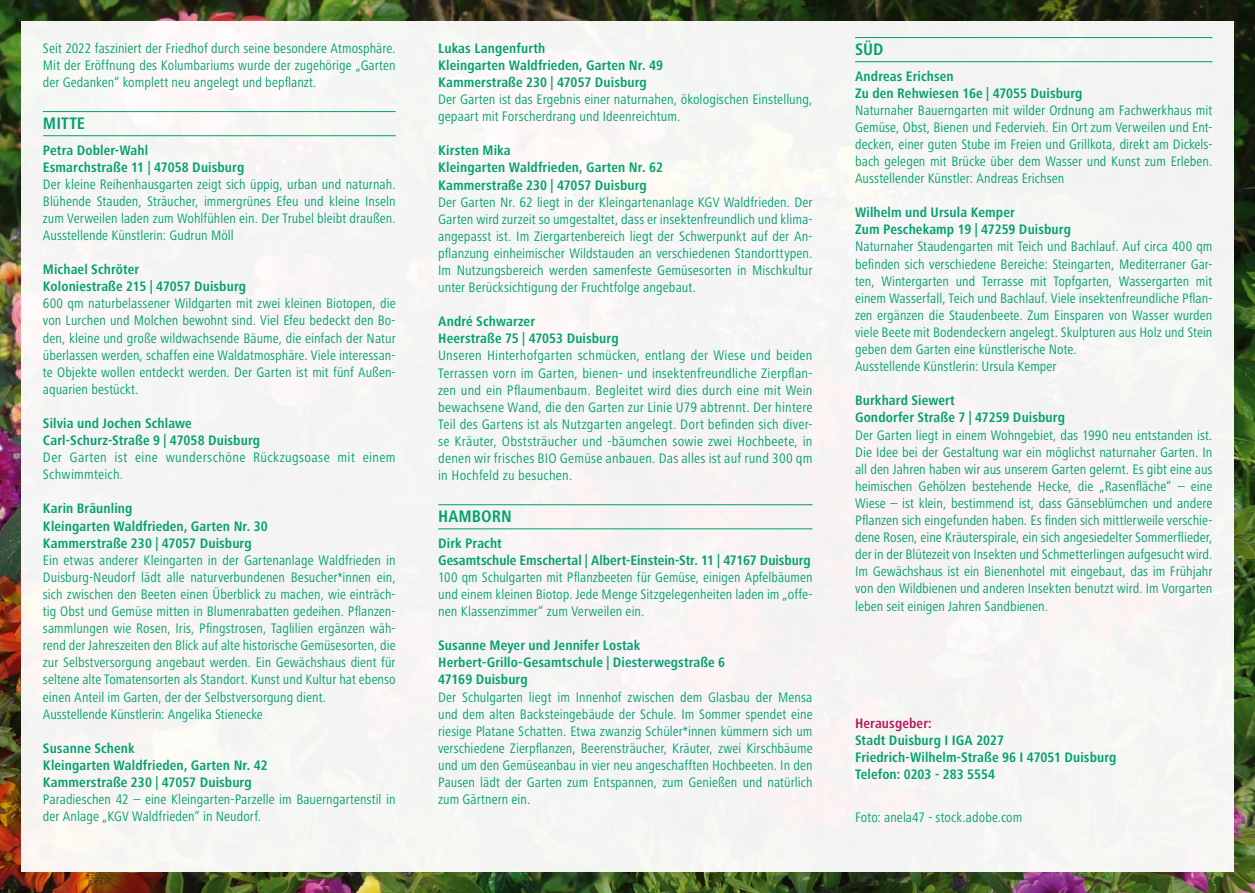
<style>
.page{position:relative;width:1255px;height:893px;background:#fff}
.page>*{position:absolute;margin:0;border:0;box-sizing:border-box;transform-origin:0 0}
.t1{font:700 condensed 17.25px "Frutiger Next LTW1 G";letter-spacing:.005em;color:#00a070}
.t2{font:condensed 14.25px/17.1px "Frutiger Next LTW1 G";letter-spacing:.005em;color:#00a070;text-align:justify}
.t3{font:700 condensed 14.25px/17.1px "Frutiger Next LTW1 G";letter-spacing:.005em;color:#00a070}
.t4{font:condensed 14.25px/17.1px "Frutiger Next LTW1 G";letter-spacing:.025em;color:#00a070}
.t5{font:700 condensed 14.25px "Frutiger Next LTW1 G";letter-spacing:.01em;color:#b21a59}
</style>
<div class="page">
<img style="left:0;top:0;width:1254px;height:893px">
<div style="left:21px;top:21px;width:1212px;height:850px;background:#f5f5f3"></div>
<hr style="left:43px;top:111px;width:352px;height:1px;background:#00a070">
<hr style="left:43px;top:135px;width:352px;height:1px;background:#00a070">
<hr style="left:438px;top:504px;width:374px;height:1px;background:#00a070">
<hr style="left:438px;top:528px;width:374px;height:1px;background:#00a070">
<hr style="left:855px;top:37px;width:357px;height:1px;background:#00a070">
<hr style="left:855px;top:61px;width:357px;height:1px;background:#00a070">
<p class="t2" style="left:43px;top:39px;width:354px">Seit 2022 fasziniert der Friedhof durch seine besondere Atmosphäre.<br>Mit der Eröffnung des Kolumbariums wurde der zugehörige „Garten der Gedanken“ komplett neu angelegt und bepflanzt.</p>
<p class="t1" style="left:43px;top:113px;width:44px">MITTE</p>
<p class="t3" style="left:43px;top:141px;width:203px">Petra Dobler-Wahl<br>Esmarchstraße 11 | 47058 Duisburg</p>
<p class="t2" style="left:43px;top:175px;width:354px">Der kleine Reihenhausgarten zeigt sich üppig, urban und naturnah.<br>Blühende Stauden, Sträucher, immergrünes Efeu und kleine Inseln zum Verweilen laden zum Wohlfühlen ein. Der Trubel bleibt draußen.<br>Ausstellende Künstlerin: Gudrun Möll</p>
<p class="t3" style="left:43px;top:261px;width:205px">Michael Schröter<br>Koloniestraße 215 | 47057 Duisburg</p>
<p class="t2" style="left:43px;top:295px;width:354px">600 qm naturbelassener Wildgarten mit zwei kleinen Biotopen, die von Lurchen und Molchen bewohnt sind. Viel Efeu bedeckt den Bo&shy;den, kleine und große wildwachsende Bäume, die einfach der Natur überlassen werden, schaffen eine Waldatmosphäre. Viele interessan&shy;te Objekte wollen entdeckt werden. Der Garten ist mit fünf Außen&shy;aquarien bestückt.</p>
<p class="t3" style="left:43px;top:415px;width:219px">Silvia und Jochen Schlawe<br>Carl-Schurz-Straße 9 | 47058 Duisburg</p>
<p class="t4" style="left:43px;top:449px;width:354px">Der Garten ist eine wunderschöne Rückzugsoase mit einem<br>Schwimmteich.</p>
<p class="t3" style="left:43px;top:500px;width:226px">Karin Bräunling<br>Kleingarten Waldfrieden, Garten Nr. 30<br>Kammerstraße 230 | 47057 Duisburg</p>
<p class="t2" style="left:43px;top:551px;width:354px;text-align:left">Ein etwas anderer Kleingarten in der Gartenanlage Waldfrieden in Duisburg-Neudorf lädt alle naturverbundenen Besucher*innen ein, sich zwischen den Beeten einen Überblick zu machen, wie einträch&shy;tig Obst und Gemüse mitten in Blumenrabatten gedeihen. Pflanzen&shy;sammlungen wie Rosen, Iris, Pfingstrosen, Taglilien ergänzen wäh&shy;rend der Jahreszeiten den Blick auf alte historische Gemüsesorten, die zur Selbstversorgung angebaut werden. Ein Gewächshaus dient für seltene alte Tomatensorten als Standort. Kunst und Kultur hat ebenso einen Anteil im Garten, der der Selbstversorgung dient.<br>Ausstellende Künstlerin: Angelika Stienecke</p>
<p class="t3" style="left:43px;top:739px;width:226px">Susanne Schenk<br>Kleingarten Waldfrieden, Garten Nr. 42<br>Kammerstraße 230 | 47057 Duisburg</p>
<p class="t2" style="left:43px;top:791px;width:354px">Paradieschen 42 – eine Kleingarten-Parzelle im Bauerngartenstil in der Anlage „KGV Waldfrieden“ in Neudorf.</p>
<p class="t3" style="left:438px;top:40px;width:226px">Lukas Langenfurth<br>Kleingarten Waldfrieden, Garten Nr. 49<br>Kammerstraße 230 | 47057 Duisburg</p>
<p class="t2" style="left:438px;top:91px;width:376px">Der Garten ist das Ergebnis einer naturnahen, ökologischen Einstellung, gepaart mit Forscherdrang und Ideenreichtum.</p>
<p class="t3" style="left:438px;top:142px;width:226px">Kirsten Mika<br>Kleingarten Waldfrieden, Garten Nr. 62<br>Kammerstraße 230 | 47057 Duisburg</p>
<p class="t2" style="left:438px;top:193px;width:376px">Der Garten Nr. 62 liegt in der Kleingartenanlage KGV Waldfrieden. Der Garten wird zurzeit so umgestaltet, dass er insektenfreundlich und klima&shy;angepasst ist. Im Ziergartenbereich liegt der Schwerpunkt auf der An&shy;pflanzung einheimischer Wildstauden an verschiedenen Standorttypen.<br>Im Nutzungsbereich werden samenfeste Gemüsesorten in Mischkultur unter Berücksichtigung der Fruchtfolge angebaut.</p>
<p class="t3" style="left:438px;top:313px;width:182px">André Schwarzer<br>Heerstraße 75 | 47053 Duisburg</p>
<p class="t2" style="left:438px;top:347px;width:376px">Unseren Hinterhofgarten schmücken, entlang der Wiese und beiden Terrassen vorn im Garten, bienen- und insektenfreundliche Zierpflan&shy;zen und ein Pflaumenbaum. Begleitet wird dies durch eine mit Wein bewachsene Wand, die den Garten zur Linie U79 abtrennt. Der hintere Teil des Gartens ist als Nutzgarten angelegt. Dort befinden sich diver&shy;se Kräuter, Obststräucher und -bäumchen sowie zwei Hochbeete, in denen wir frisches BIO Gemüse anbauen. Das alles ist auf rund 300 qm in Hochfeld zu besuchen.</p>
<p class="t1" style="left:438px;top:506px;width:75px">HAMBORN</p>
<p class="t3" style="left:438px;top:534px;width:374px">Dirk Pracht<br>Gesamtschule Emschertal | Albert-Einstein-Str. 11 | 47167 Duisburg</p>
<p class="t2" style="left:438px;top:569px;width:376px">100 qm Schulgarten mit Pflanzbeeten für Gemüse, einigen Apfelbäumen und einem kleinen Biotop. Jede Menge Sitzgelegenheiten laden im „offe&shy;nen Klassenzimmer“ zum Verweilen ein.</p>
<p class="t3" style="left:438px;top:637px;width:288px">Susanne Meyer und Jennifer Lostak<br>Herbert-Grillo-Gesamtschule | Diesterwegstraße 6<br>47169 Duisburg</p>
<p class="t2" style="left:438px;top:688px;width:376px">Der Schulgarten liegt im Innenhof zwischen dem Glasbau der Mensa und dem alten Backsteingebäude der Schule. Im Sommer spendet eine riesige Platane Schatten. Etwa zwanzig Schüler*innen kümmern sich um verschiedene Zierpflanzen, Beerensträucher, Kräuter, zwei Kirschbäume und um den Gemüseanbau in vier neu angeschafften Hochbeeten. In den Pausen lädt der Garten zum Entspannen, zum Genießen und natürlich zum Gärtnern ein.</p>
<p class="t1" style="left:855px;top:39px;width:30px">SÜD</p>
<p class="t3" style="left:855px;top:67px;width:229px">Andreas Erichsen<br>Zu den Rehwiesen 16e | 47055 Duisburg</p>
<p class="t2" style="left:855px;top:101px;width:359px">Naturnaher Bauerngarten mit wilder Ordnung am Fachwerkhaus mit Gemüse, Obst, Bienen und Federvieh. Ein Ort zum Verweilen und Ent&shy;decken, einer guten Stube im Freien und Grillkota, direkt am Dickels&shy;bach gelegen mit Brücke über dem Wasser und Kunst zum Erleben.<br>Ausstellender Künstler: Andreas Erichsen</p>
<p class="t3" style="left:855px;top:204px;width:217px">Wilhelm und Ursula Kemper<br>Zum Peschekamp 19 | 47259 Duisburg</p>
<p class="t2" style="left:855px;top:238px;width:359px;text-align:left">Naturnaher Staudengarten mit Teich und Bachlauf. Auf circa 400 qm befinden sich verschiedene Bereiche: Steingarten, Mediterraner Gar&shy;ten, Wintergarten und Terrasse mit Topfgarten, Wassergarten mit einem Wasserfall, Teich und Bachlauf. Viele insektenfreundliche Pflan&shy;zen ergänzen die Staudenbeete. Zum Einsparen von Wasser wurden viele Beete mit Bodendeckern angelegt. Skulpturen aus Holz und Stein geben dem Garten eine künstlerische Note.<br>Ausstellende Künstlerin: Ursula Kemper</p>
<p class="t3" style="left:855px;top:392px;width:211px">Burkhard Siewert<br>Gondorfer Straße 7 | 47259 Duisburg</p>
<p class="t2" style="left:855px;top:426px;width:359px">Der Garten liegt in einem Wohngebiet, das 1990 neu entstanden ist.<br>Die Idee bei der Gestaltung war ein möglichst naturnaher Garten. In all den Jahren haben wir aus unserem Garten gelernt. Es gibt eine aus heimischen Gehölzen bestehende Hecke, die „Rasenfläche“ – eine Wiese – ist klein, bestimmend ist, dass Gänseblümchen und andere Pflanzen sich eingefunden haben. Es finden sich mittlerweile verschie&shy;dene Rosen, eine Kräuterspirale, ein sich angesiedelter Sommerflieder, der in der Blütezeit von Insekten und Schmetterlingen aufgesucht wird.<br>Im Gewächshaus ist ein Bienenhotel mit eingebaut, das im Frühjahr von den Wildbienen und anderen Insekten benutzt wird. Im Vorgarten leben seit einigen Jahren Sandbienen.</p>
<p class="t5" style="left:855px;top:715px;width:78px">Herausgeber:</p>
<p class="t3" style="left:855px;top:731px;width:263px">Stadt Duisburg I IGA 2027<br>Friedrich-Wilhelm-Straße 96 I 47051 Duisburg<br>Telefon: 0203 - 283 5554</p>
<p class="t2" style="left:855px;top:808px;width:169px">Foto: anela47 - stock.adobe.com</p>
</div>
